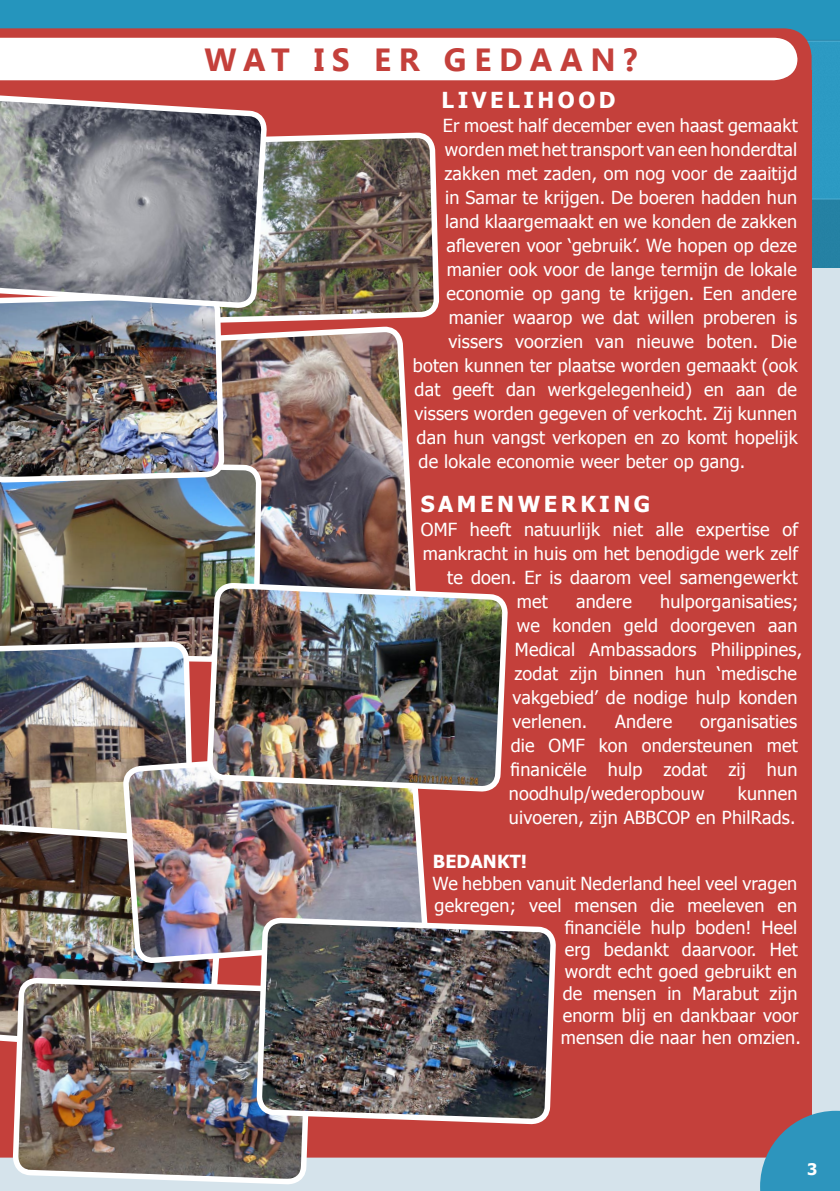
<style>
.page{position:relative;width:840px;height:1191px;background:#fff}
.page>*{position:absolute;margin:0;border:0;box-sizing:border-box;transform-origin:0 0}
.t1{font:700 32px "Segoe UI";letter-spacing:.24em;color:#c4403b}
.t2{font:700 22px "Tahoma";letter-spacing:.16em;color:#fff}
.t3{font:18px/24px "Tahoma";letter-spacing:.01em;color:#fff;text-align:right}
.t4{font:700 18px "Tahoma";letter-spacing:.01em;color:#fff}
.t5{font:700 16px "Tahoma";color:#fff}
</style>
<div class="page">
<div style="left:0;top:0;width:839px;height:1191px;background:#d5e3eb"></div>
<img style="left:436px;top:0;width:403px;height:268px">
<svg style="left:436px;top:28px;width:375px;height:42px;background:#ba4947"></svg>
<div style="left:558px;top:1124px;width:201px;height:33px;background:#c4403b"></div>
<div style="left:0;top:70px;width:811px;height:1054px;background:#c4403b"></div>
<div style="left:436px;top:38px;width:361px;height:42px;background:#fff"></div>
<img style="left:269px;top:0;width:167px;height:361px">
<img style="left:0;top:453px;width:191px;height:363px">
<img style="left:0;top:816px;width:125px;height:342px">
<img style="left:10px;top:975px;width:243px;height:208px">
<img style="left:125px;top:608px;width:128px;height:495px">
<img style="left:204px;top:361px;width:304px;height:652px">
<img style="left:253px;top:914px;width:305px;height:271px">
<img style="left:0;top:0;width:269px;height:453px">
<svg style="left:759px;top:1110px;width:80px;height:81px;background:#4d86a5"></svg>
<h1 class="t1" style="left:204px;top:37px;width:434px">WAT IS ER GEDAAN?</h1>
<p class="t2" style="left:441px;top:84px;width:175px">LIVELIHOOD</p>
<p class="t3" style="left:442px;top:112px;width:356px">Er moest half december even haast gemaakt</p>
<p class="t3" style="left:444px;top:136px;width:354px">worden met het transport van een honderdtal</p>
<p class="t3" style="left:444px;top:160px;width:354px">zakken met zaden, om nog voor de zaaitijd</p>
<p class="t3" style="left:445px;top:184px;width:353px">in Samar te krijgen. De boeren hadden hun</p>
<p class="t3" style="left:445px;top:208px;width:353px">land klaargemaakt en we konden de zakken</p>
<p class="t3" style="left:446px;top:232px;width:352px">afleveren voor ‘gebruik’. We hopen op deze</p>
<p class="t3" style="left:446px;top:256px;width:351px">manier ook voor de lange termijn de lokale</p>
<p class="t3" style="left:446px;top:280px;width:352px">economie op gang te krijgen. Een andere</p>
<p class="t3" style="left:448px;top:304px;width:349px">manier waarop we dat willen proberen is</p>
<p class="t3" style="left:448px;top:328px;width:350px">vissers voorzien van nieuwe boten. Die</p>
<p class="t3" style="left:413px;top:352px;width:386px">boten kunnen ter plaatse worden gemaakt (ook</p>
<p class="t3" style="left:414px;top:376px;width:384px">dat geeft dan werkgelegenheid) en aan de</p>
<p class="t3" style="left:414px;top:400px;width:384px">vissers worden gegeven of verkocht. Zij kunnen</p>
<p class="t3" style="left:416px;top:424px;width:382px">dan hun vangst verkopen en zo komt hopelijk</p>
<p class="t3" style="left:418px;top:448px;width:328px">de lokale economie weer beter op gang.</p>
<p class="t2" style="left:420px;top:488px;width:231px">SAMENWERKING</p>
<p class="t3" style="left:420px;top:516px;width:378px">OMF heeft natuurlijk niet alle expertise of</p>
<p class="t3" style="left:422px;top:540px;width:377px">mankracht in huis om het benodigde werk zelf</p>
<p class="t3" style="left:447px;top:564px;width:352px">te doen. Er is daarom veel samengewerkt</p>
<p class="t3" style="left:516px;top:588px;width:32px">met</p>
<p class="t3" style="left:575px;top:588px;width:57px">andere</p>
<p class="t3" style="left:512px;top:588px;width:291px;text-align:left;text-indent:147px">hulporganisaties; we konden geld doorgeven aan<br>Medical Ambassadors Philippines, zodat zijn binnen hun ‘medische vakgebied’ de nodige hulp konden verlenen.</p>
<p class="t3" style="left:615px;top:708px;width:59px">Andere</p>
<p class="t3" style="left:508px;top:708px;width:290px;text-align:justify;text-indent:191px">organisaties die OMF kon ondersteunen met finanicële hulp zodat zij hun noodhulp/wederopbouw</p>
<p class="t3" style="left:508px;top:780px;width:290px">kunnen<br>uivoeren, zijn ABBCOP en PhilRads.</p>
<p class="t4" style="left:432px;top:848px;width:96px">BEDANKT!</p>
<p class="t3" style="left:432px;top:871px;width:369px;line-height:22px">We hebben vanuit Nederland heel veel vragen gekregen; veel mensen die meeleven en financiële hulp boden! Heel<br>erg bedankt daarvoor. Het<br>wordt echt goed gebruikt en<br>de mensen in Marabut zijn<br>enorm blij en dankbaar voor<br>mensen die naar hen omzien.</p>
<p class="t5" style="left:806px;top:1157px;width:12px">3</p>
</div>
